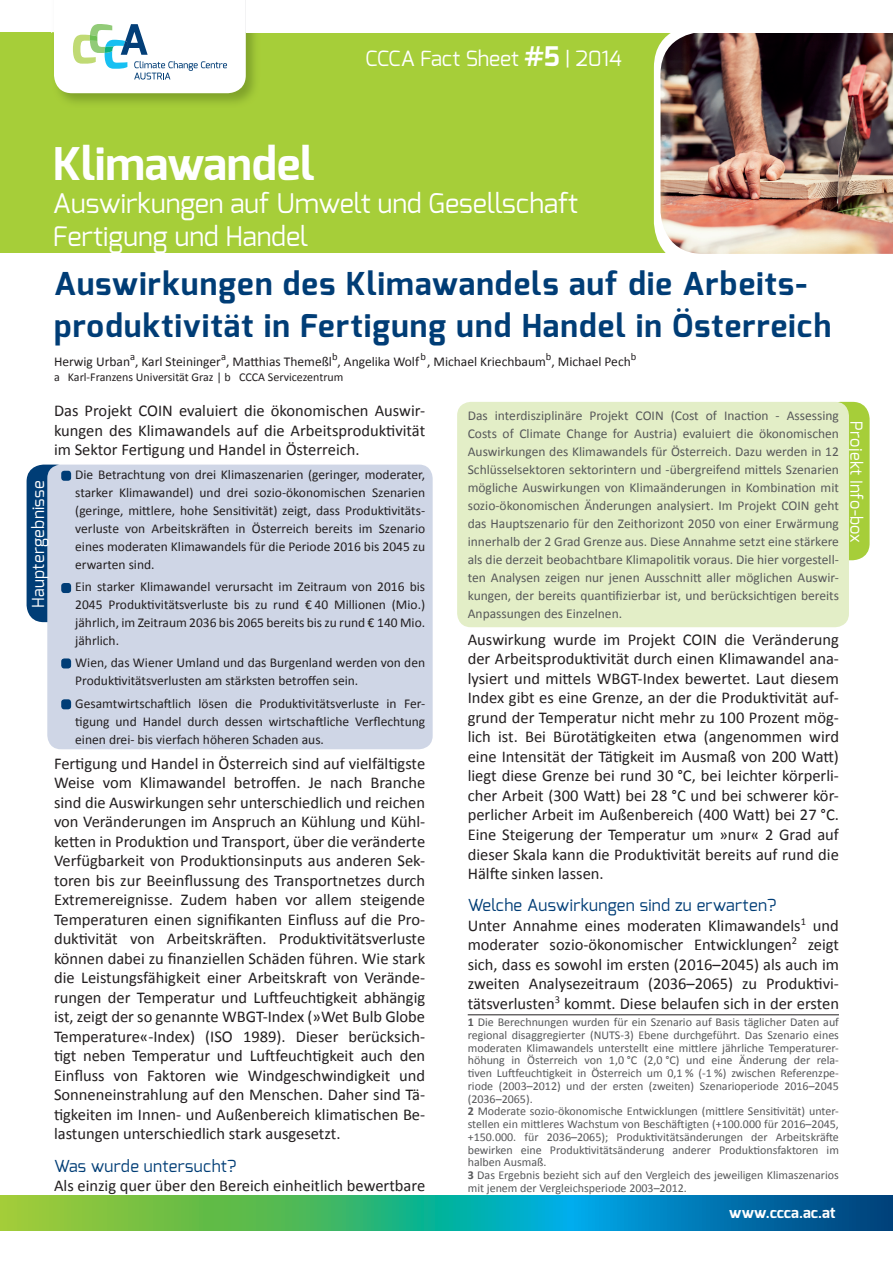
<style>
.page{position:relative;width:893px;height:1263px;background:#fff}
.page>*{position:absolute;margin:0;border:0;box-sizing:border-box;transform-origin:0 0}
.t1{font:700 45px "Exo";color:#fff}
.t2{font:700 31.5px/42px "Exo";letter-spacing:.04em;color:#003d76}
.t3{font:27px/33px "Exo";color:#fff}
.t4{font:21px "Exo";color:#fff}
.t5{font:16.5px/19.5px "Calibri";color:#231f20;text-align:justify}
.t6{font:16.5px "Exo";letter-spacing:.02em;color:#003d76}
.t7{font:16.5px "Calibri";color:#fff}
.t8{font:16.5px "Exo";letter-spacing:.02em;color:#fff}
.t9{font:700 15px "Exo";color:#fff}
.t10{font:13.5px/18px "Calibri";color:#231f20;text-align:justify}
.t11{font:13.5px/18px "Calibri";color:#57585a;text-align:justify}
.t12{font:12px/12.8px "Calibri";color:#57585a}
.t13{font:12px "Calibri";color:#231f20}
.s1{font-weight:700;font-size:27px}
.s2{font-weight:700}
</style>
<div class="page">
<svg style="left:0;top:1195px;width:893px;height:36px;background:#2ea084"></svg>
<div style="left:823px;top:402px;width:47px;height:158px;background:#a6ce39;border-radius:17px"></div>
<div style="left:457px;top:402px;width:392px;height:225px;background:#e3eec7;border-radius:14px"></div>
<hr style="left:468px;top:1014px;width:371px;height:1px;background:#231f20">
<div style="left:0;top:32px;width:893px;height:221px;background:#a6ce39"></div>
<img style="left:52px;top:32px;width:208px;height:71px">
<svg style="left:54px;top:0;width:192px;height:93px"></svg>
<div style="left:27px;top:465px;width:46px;height:157px;background:#003d76;border-radius:17px"></div>
<div style="left:47px;top:465px;width:386px;height:284px;background:#cfd6e6;border-radius:14px"></div>
<div style="left:61px;top:471px;width:10px;height:10px;background:#003d76;border-radius:3px"></div>
<div style="left:61px;top:583px;width:10px;height:10px;background:#003d76;border-radius:3px"></div>
<div style="left:61px;top:658px;width:10px;height:10px;background:#003d76;border-radius:3px"></div>
<div style="left:61px;top:699px;width:10px;height:10px;background:#003d76;border-radius:3px"></div>
<svg style="left:654px;top:32px;width:6px;height:213px"></svg>
<img style="left:660px;top:32px;width:233px;height:222px">
<p class="t4" style="left:366px;top:45px;width:258px">CCCA Fact Sheet <span class="s1">#5</span> | 2014</p>
<p class="t7" style="left:269px;top:49px;width:360px">CCCA Fact Sheet 1 | Klimawandel | Anpassung | 2014</p>
<h1 class="t1" style="left:53px;top:134px;width:263px">Klimawandel</h1>
<h3 class="t3" style="left:53px;top:186px;width:527px">Auswirkungen auf Umwelt und Gesellschaft<br>Fertigung und Handel</h3>
<h2 class="t2" style="left:54px;top:263px;width:779px">Auswirkungen des Klimawandels auf die Arbeits&shy;produktivität in Fertigung und Handel in Österreich</h2>
<p class="t10" style="left:54px;top:353px;width:584px">Herwig Urban<sup>a</sup>, Karl Steininger<sup>a</sup>, Matthias Themeßl<sup>b</sup>, Angelika Wolf<sup>b</sup>, Michael Kriechbaum<sup>b</sup>, Michael Pech<sup>b</sup></p>
<p class="t13" style="left:54px;top:370px;width:291px">a Karl-Franzens Universität Graz | b CCCA Servicezentrum</p>
<p class="t5" style="left:54px;top:401px;width:373px">Das Projekt COIN evaluiert die ökonomischen Auswir&shy;kungen des Klimawandels auf die Arbeitsproduktivität im Sektor Fertigung und Handel in Österreich.</p>
<p class="t8" style="left:27px;top:608px;width:129px;rotate:-90deg">Hauptergebnisse</p>
<p class="t10" style="left:75px;top:465px;width:351px">Die Betrachtung von drei Klimaszenarien (geringer, moderater, starker Klimawandel) und drei sozio-ökonomischen Szenarien (geringe, mittlere, hohe Sensitivität) zeigt, dass Produktivitäts&shy;verluste von Arbeitskräften in Österreich bereits im Szenario eines moderaten Klimawandels für die Periode 2016 bis 2045 zu erwarten sind.</p>
<p class="t10" style="left:75px;top:578px;width:351px">Ein starker Klimawandel verursacht im Zeitraum von 2016 bis 2045 Produktivitätsverluste bis zu rund € 40 Millionen (Mio.) jährlich, im Zeitraum 2036 bis 2065 bereits bis zu rund € 140 Mio. jährlich.</p>
<p class="t10" style="left:75px;top:654px;width:351px">Wien, das Wiener Umland und das Burgenland werden von den<br>Produktivitätsverlusten am stärksten betroffen sein.</p>
<p class="t10" style="left:75px;top:694px;width:351px">Gesamtwirtschaftlich lösen die Produktivitätsverluste in Fer&shy;tigung und Handel durch dessen wirtschaftliche Verflechtung einen drei- bis vierfach höheren Schaden aus.</p>
<p class="t5" style="left:54px;top:754px;width:373px">Fertigung und Handel in Österreich sind auf vielfältigste Weise vom Klimawandel betroffen. Je nach Branche sind die Auswirkungen sehr unterschiedlich und reichen von Veränderungen im Anspruch an Kühlung und Kühl&shy;ketten in Produktion und Transport, über die veränderte Verfügbarkeit von Produktionsinputs aus anderen Sek&shy;toren bis zur Beeinflussung des Transportnetzes durch Extremereignisse. Zudem haben vor allem steigende Temperaturen einen signifikanten Einfluss auf die Pro&shy;duktivität von Arbeitskräften. Produktivitätsverluste können dabei zu finanziellen Schäden führen. Wie stark die Leistungsfähigkeit einer Arbeitskraft von Verände&shy;rungen der Temperatur und Luftfeuchtigkeit abhängig ist, zeigt der so genannte WBGT-Index (»Wet Bulb Globe Temperature«-Index) (ISO 1989). Dieser berücksich&shy;tigt neben Temperatur und Luftfeuchtigkeit auch den Einfluss von Faktoren wie Windgeschwindigkeit und Sonneneinstrahlung auf den Menschen. Daher sind Tä&shy;tigkeiten im Innen- und Außenbereich klimatischen Be&shy;lastungen unterschiedlich stark ausgesetzt.</p>
<p class="t6" style="left:54px;top:1155px;width:184px">Was wurde untersucht?</p>
<p class="t5" style="left:54px;top:1176px;width:373px">Als einzig quer über den Bereich einheitlich bewertbare</p>
<p class="t11" style="left:468px;top:407px;width:373px">Das interdisziplinäre Projekt COIN (Cost of Inaction - Assessing</p>
<p class="t8" style="left:867px;top:421px;width:123px;rotate:90deg">Projekt Info-box</p>
<p class="t11" style="left:468px;top:425px;width:373px">Costs of Climate Change for Austria) evaluiert die ökonomischen Auswirkungen des Klimawandels für Österreich. Dazu werden in 12<br>Schlüsselsektoren sektorintern und -übergreifend mittels Szenarien mögliche Auswirkungen von Klimaänderungen in Kombination mit sozio-ökonomischen Änderungen analysiert. Im Projekt COIN geht das Hauptszenario für den Zeithorizont 2050 von einer Erwärmung innerhalb der 2 Grad Grenze aus. Diese Annahme setzt eine stärkere als die derzeit beobachtbare Klimapolitik voraus. Die hier vorgestell&shy;ten Analysen zeigen nur jenen Ausschnitt aller möglichen Auswir&shy;kungen, der bereits quantifizierbar ist, und berücksichtigen bereits Anpassungen des Einzelnen.</p>
<p class="t5" style="left:468px;top:630px;width:373px">Auswirkung wurde im Projekt COIN die Veränderung der Arbeitsproduktivität durch einen Klimawandel ana&shy;lysiert und mittels WBGT-Index bewertet. Laut diesem Index gibt es eine Grenze, an der die Produktivität auf&shy;grund der Temperatur nicht mehr zu 100 Prozent mög&shy;lich ist. Bei Bürotätigkeiten etwa (angenommen wird eine Intensität der Tätigkeit im Ausmaß von 200 Watt) liegt diese Grenze bei rund 30 °C, bei leichter körperli&shy;cher Arbeit (300 Watt) bei 28 °C und bei schwerer kör&shy;perlicher Arbeit im Außenbereich (400 Watt) bei 27 °C.<br>Eine Steigerung der Temperatur um »nur« 2 Grad auf dieser Skala kann die Produktivität bereits auf rund die Hälfte sinken lassen.</p>
<p class="t6" style="left:468px;top:895px;width:310px">Welche Auswirkungen sind zu erwarten?</p>
<p class="t5" style="left:468px;top:915px;width:373px">Unter Annahme eines moderaten Klimawandels<sup>1</sup> und moderater sozio-ökonomischer Entwicklungen<sup>2</sup> zeigt sich, dass es sowohl im ersten (2016–2045) als auch im zweiten Analysezeitraum (2036–2065) zu Produktivi&shy;tätsverlusten<sup>3</sup> kommt. Diese belaufen sich in der ersten</p>
<p class="t12" style="left:468px;top:1016px;width:373px"><span class="s2">1</span> Die Berechnungen wurden für ein Szenario auf Basis täglicher Daten auf regional disaggregierter (NUTS-3) Ebene durchgeführt. Das Szenario eines moderaten Klimawandels unterstellt eine mittlere jährliche Temperaturer&shy;höhung in Österreich von 1,0 °C (2,0 °C) und eine Änderung der rela&shy;tiven Luftfeuchtigkeit in Österreich um 0,1 % (-1 %) zwischen Referenzpe&shy;riode (2003–2012) und der ersten (zweiten) Szenarioperiode 2016–2045 (2036–2065).<br><span class="s2">2</span> Moderate sozio-ökonomische Entwicklungen (mittlere Sensitivität) unter&shy;stellen ein mittleres Wachstum von Beschäftigten (+100.000 für 2016–2045, +150.000. für 2036–2065); Produktivitätsänderungen der Arbeitskräfte bewirken eine Produktivitätsänderung anderer Produktionsfaktoren im halben Ausmaß.<br><span class="s2">3</span> Das Ergebnis bezieht sich auf den Vergleich des jeweiligen Klimaszenarios mit jenem der Vergleichsperiode 2003–2012.</p>
<p class="t9" style="left:732px;top:1202px;width:108px">www.ccca.ac.at</p>
<p class="t9" style="left:729px;top:1202px;width:108px">www.ccca.ac.at</p>
</div>
